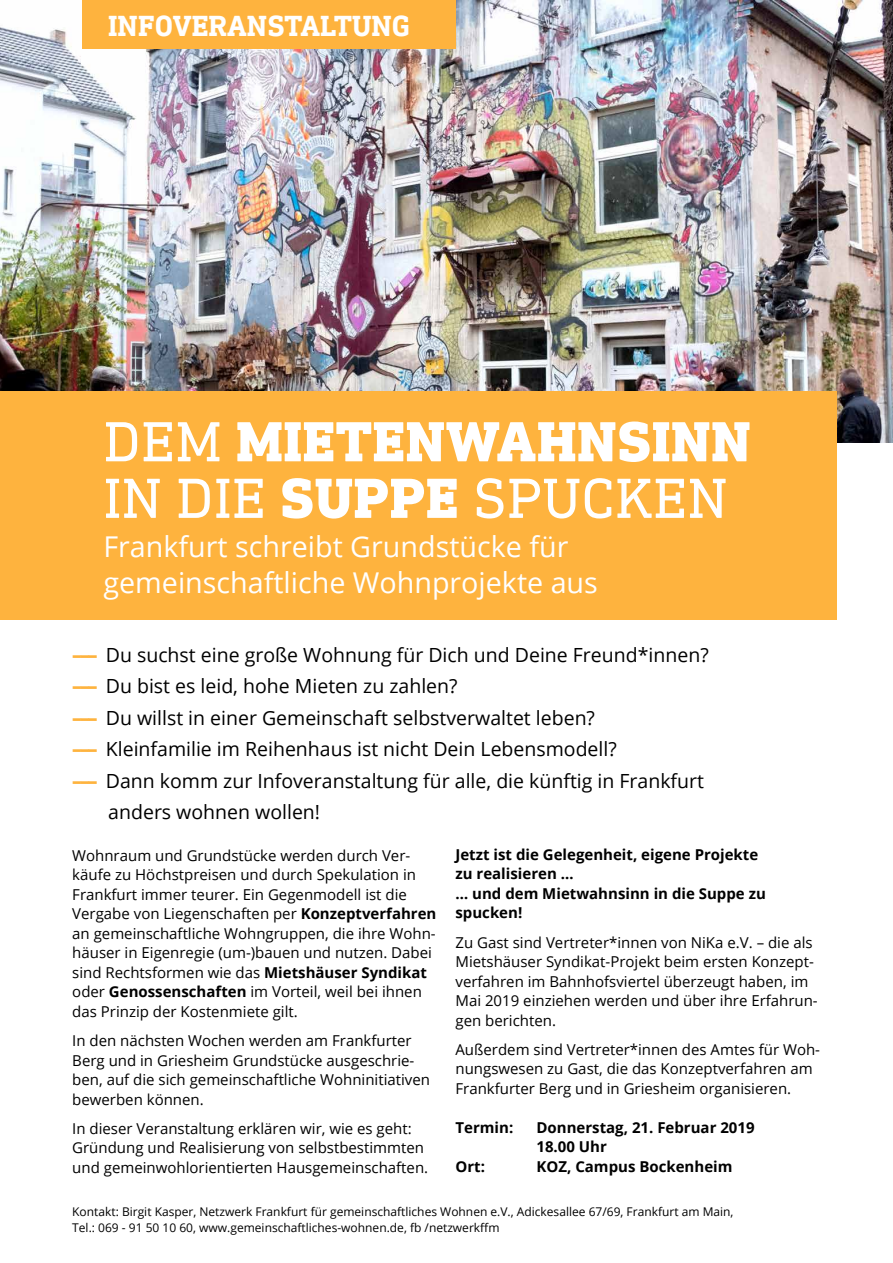
<style>
.page{position:relative;width:893px;height:1263px;background:#fff}
.page>*{position:absolute;margin:0;border:0;box-sizing:border-box;transform-origin:0 0}
.t1{font:800 57.6px/56.6px "DIN Next Slab Pro";letter-spacing:.01em;color:#fff}
.t2{font:700 29.4px "DIN Next Slab Pro";color:#fff}
.t3{font:28.65px/36.6px "Open Sans";color:#fff}
.t4{font:19.5px "Open Sans";color:#000}
.t5{font:15px/19.5px "Open Sans";color:#000}
.t6{font:700 15px/19.5px "Open Sans";color:#000}
.t7{font:12px/16.5px "Open Sans";color:#000}
.s1{font-weight:400}
.s2{font-weight:800;color:#feb33e}
.s3{font-weight:700}
</style>
<div class="page">
<img style="left:0;top:0;width:893px;height:442px">
<div style="left:82px;top:0;width:373px;height:48px;background:#feb33e"></div>
<div style="left:0;top:391px;width:836px;height:229px;background:#feb33e"></div>
<h2 class="t2" style="left:108px;top:9px;width:303px">INFOVERANSTALTUNG</h2>
<h1 class="t1" style="left:104px;top:413px;width:648px"><span class="s1">DEM</span> MIETENWAHNSINN<br><span class="s1">IN DIE</span> SUPPE <span class="s1">SPUCKEN</span></h1>
<h3 class="t3" style="left:103px;top:527px;width:496px">Frankfurt schreibt Grundstücke für gemeinschaftliche Wohnprojekte aus</h3>
<h3 class="t4" style="left:72px;top:641px;width:638px"><span class="s2">–––</span> Du suchst eine große Wohnung für Dich und Deine Freund*innen?</h3>
<h3 class="t4" style="left:72px;top:673px;width:387px"><span class="s2">–––</span> Du bist es leid, hohe Mieten zu zahlen?</h3>
<h3 class="t4" style="left:72px;top:704px;width:524px"><span class="s2">–––</span> Du willst in einer Gemeinschaft selbstverwaltet leben?</h3>
<h3 class="t4" style="left:72px;top:736px;width:546px"><span class="s2">–––</span> Kleinfamilie im Reihenhaus ist nicht Dein Lebensmodell?</h3>
<h3 class="t4" style="left:72px;top:767px;width:633px"><span class="s2">–––</span> Dann komm zur Infoveranstaltung für alle, die künftig in Frankfurt</h3>
<h3 class="t4" style="left:108px;top:799px;width:213px">anders wohnen wollen!</h3>
<p class="t6" style="left:455px;top:844px;width:312px">Jetzt ist die Gelegenheit, eigene Projekte zu realisieren …<br>… und dem Mietwahnsinn in die Suppe zu spucken!</p>
<p class="t5" style="left:455px;top:932px;width:364px">Zu Gast sind Vertreter*innen von NiKa e.V. – die als Mietshäuser Syndikat-Projekt beim ersten Konzept&shy;verfahren im Bahnhofsviertel überzeugt haben, im Mai 2019 einziehen werden und über ihre Erfahrun&shy;gen berichten.</p>
<p class="t5" style="left:455px;top:1039px;width:366px">Außerdem sind Vertreter*innen des Amtes für Woh&shy;nungswesen zu Gast, die das Konzeptverfahren am<br>Frankfurter Berg und in Griesheim organisieren.</p>
<p class="t6" style="left:455px;top:1117px;width:59px">Termin:</p>
<p class="t6" style="left:536px;top:1117px;width:220px">Donnerstag, 21. Februar 2019<br>18.00 Uhr</p>
<p class="t6" style="left:455px;top:1156px;width:31px">Ort:</p>
<p class="t6" style="left:536px;top:1156px;width:198px">KOZ, Campus Bockenheim</p>
<p class="t5" style="left:72px;top:845px;width:366px">Wohnraum und Grundstücke werden durch Ver&shy;käufe zu Höchstpreisen und durch Spekulation in Frankfurt immer teurer. Ein Gegenmodell ist die Vergabe von Liegenschaften per <span class="s3">Konzeptverfahren </span>an gemeinschaftliche Wohngruppen, die ihre Wohn&shy;häuser in Eigenregie (um-)bauen und nutzen. Dabei sind Rechtsformen wie das <span class="s3">Mietshäuser Syndikat </span>oder <span class="s3">Genossenschaften</span> im Vorteil, weil bei ihnen das Prinzip der Kostenmiete gilt.</p>
<p class="t5" style="left:72px;top:1030px;width:359px">In den nächsten Wochen werden am Frankfurter Berg und in Griesheim Grundstücke ausgeschrie&shy;ben, auf die sich gemeinschaftliche Wohninitiativen bewerben können.</p>
<p class="t5" style="left:72px;top:1118px;width:357px">In dieser Veranstaltung erklären wir, wie es geht:<br>Gründung und Realisierung von selbstbestimmten und gemeinwohlorientierten Hausgemeinschaften.</p>
<p class="t7" style="left:72px;top:1203px;width:663px">Kontakt: Birgit Kasper, Netzwerk Frankfurt für gemeinschaftliches Wohnen e.V., Adickesallee 67/69, Frankfurt am Main,<br>Tel.: 069 - 91 50 10 60, www.gemeinschaftliches-wohnen.de, fb /netzwerkffm</p>
</div>
